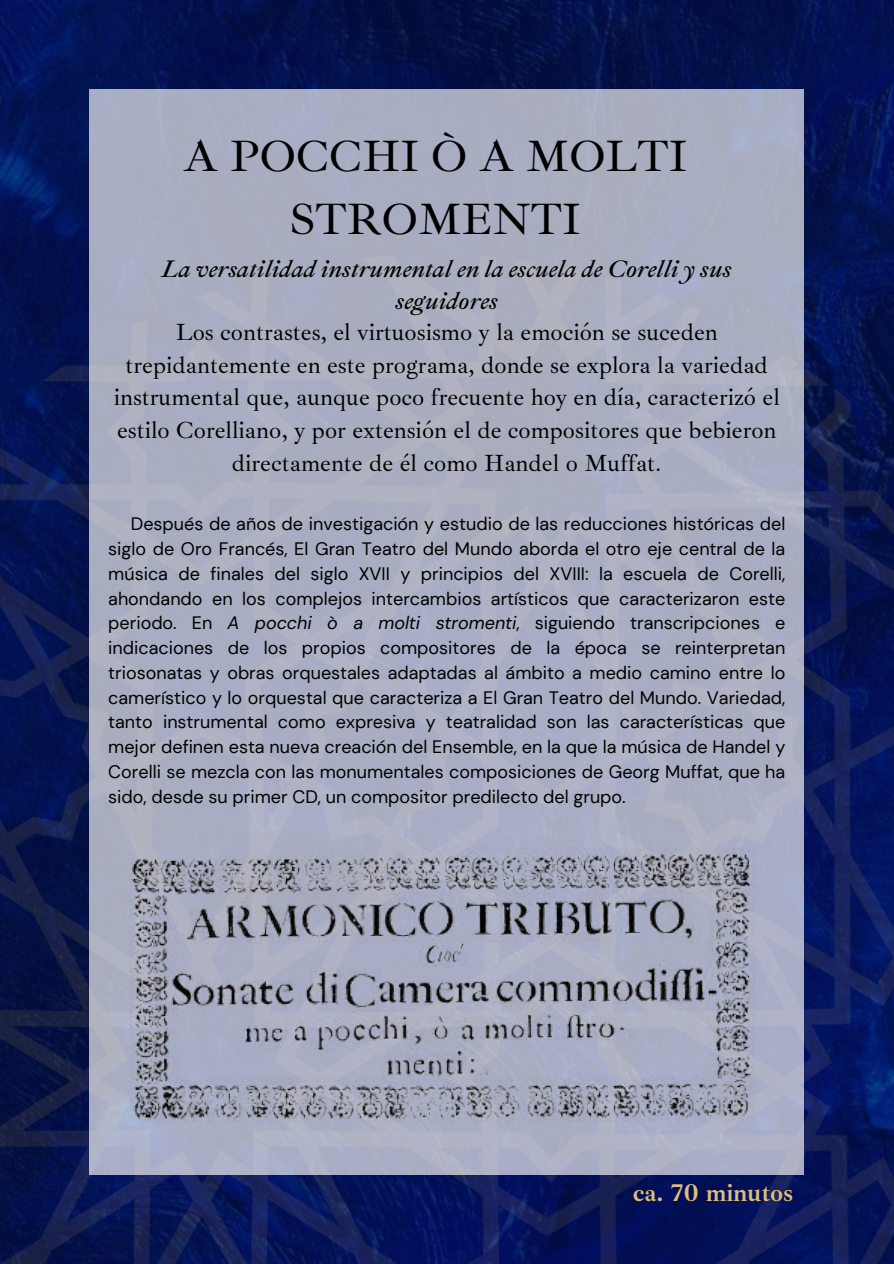
<style>
.page{position:relative;width:894px;height:1264px;background:#fff}
.page>*{position:absolute;margin:0;border:0;box-sizing:border-box;transform-origin:0 0}
.t1{font:45px/63px "Ibarra Real Nova";color:#000;text-align:center}
.t2{font:700 24.9px "Ibarra Real Nova";color:#e0bd7c}
.t3{font:24px/32.7px "Ibarra Real Nova";color:#000;text-align:center}
.t4{font:italic 24px/32.7px "Ibarra Real Nova";color:#000;text-align:center}
.t5{font:18px/24.8px "DM Sans";color:#000;text-align:justify}
.s1{font-style:italic}
</style>
<div class="page">
<img style="left:0;top:0;width:893px;height:1263px">
<div style="left:89px;top:89px;width:715px;height:1085px;background:#a8adc2"></div>
<img style="left:58px;top:835px;width:758px;height:286px">
<h1 class="t1" style="left:183px;top:125px;width:505px">A POCCHI Ò A MOLTI<br>STROMENTI</h1>
<h3 class="t4" style="left:162px;top:252px;width:571px">La versatilidad instrumental en la escuela de Corelli y sus seguidores</h3>
<p class="t3" style="left:114px;top:316px;width:667px">Los contrastes, el virtuosismo y la emoción se suceden trepidantemente en este programa, donde se explora la variedad instrumental que, aunque poco frecuente hoy en día, caracterizó el estilo Corelliano, y por extensión el de compositores que bebieron directamente de él como Handel o Muffat.</p>
<p class="t5" style="left:108px;top:512px;width:678px;text-indent:23px">Después de años de investigación y estudio de las reducciones históricas del siglo de Oro Francés, El Gran Teatro del Mundo aborda el otro eje central de la música de finales del siglo XVII y principios del XVIII: la escuela de Corelli, ahondando en los complejos intercambios artísticos que caracterizaron este periodo. En <span class="s1">A pocchi ò a molti stromenti</span>, siguiendo transcripciones e indicaciones de los propios compositores de la época se reinterpretan triosonatas y obras orquestales adaptadas al ámbito a medio camino entre lo camerístico y lo orquestal que caracteriza a El Gran Teatro del Mundo. Variedad, tanto instrumental como expresiva y teatralidad son las características que mejor definen esta nueva creación del Ensemble, en la que la música de Handel y Corelli se mezcla con las monumentales composiciones de Georg Muffat, que ha sido, desde su primer CD, un compositor predilecto del grupo.</p>
<h2 class="t2" style="left:633px;top:1176px;width:161px">ca. 70 minutos</h2>
</div>
